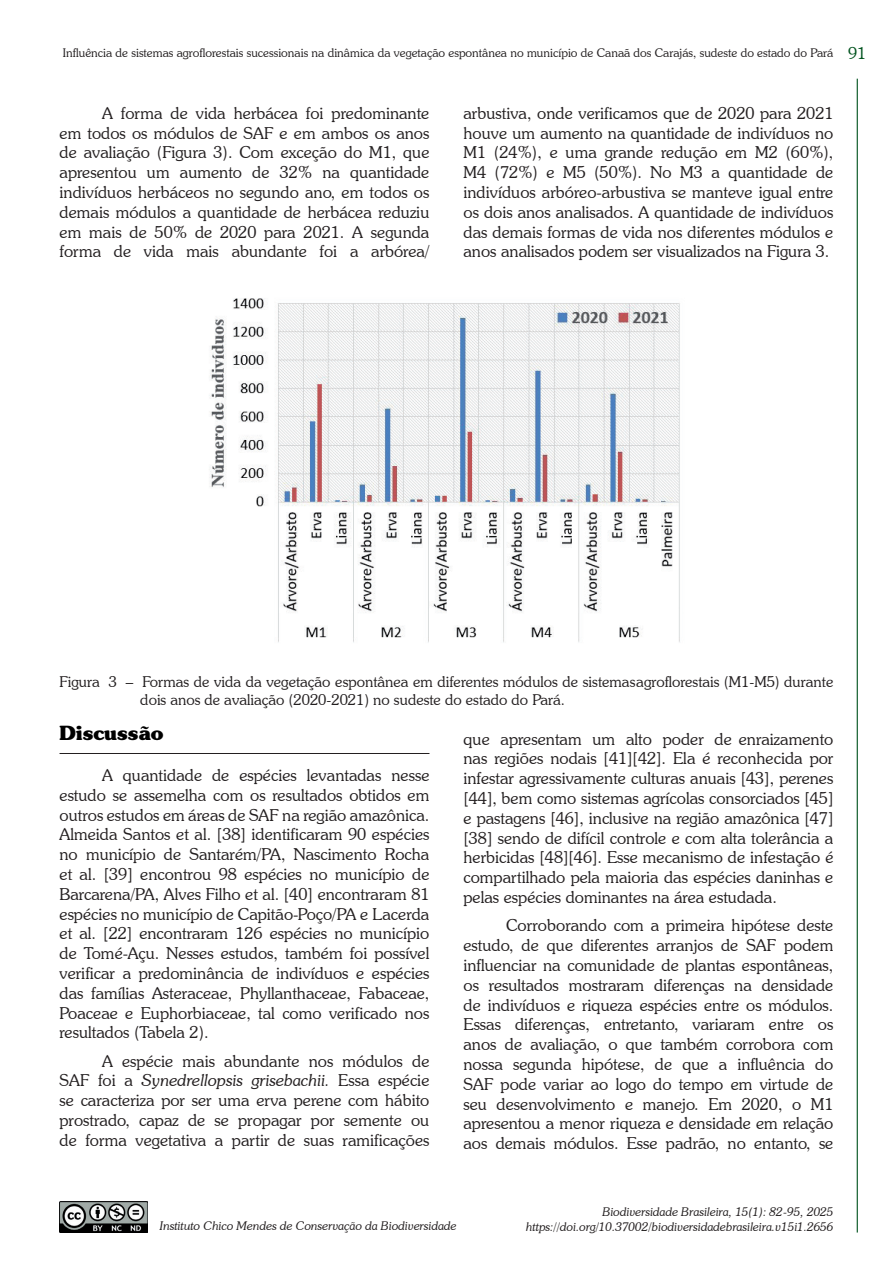
<style>
.page{position:relative;width:893px;height:1263px;background:#fff}
.page>*{position:absolute;margin:0;border:0;box-sizing:border-box;transform-origin:0 0}
.t1{font:700 19.5px "Souvenir";color:#000}
.t2{font:300 16.5px/19.8px "Souvenir IT Cby BT";color:#231f20;text-align:justify}
.t3{font:300 16.5px "Souvenir IT Cby BT";color:#00531e}
.t4{font:300 15px/18px "Souvenir IT Cby BT";color:#231f20}
.t5{font:italic 300 12px/14.4px "Souvenir IT Cby BT";color:#231f20;text-align:right}
.t6{font:300 12px "Souvenir IT Cby BT";color:#231f20}
.s1{font-style:italic}
</style>
<div class="page">
<hr style="left:857px;top:79px;width:1px;height:1153px;background:#00531e">
<img style="left:60px;top:1201px;width:88px;height:31px">
<img style="left:209px;top:298px;width:471px;height:345px">
<hr style="left:60px;top:753px;width:369px;height:1px;background:#231f20">
<p class="t6" style="left:63px;top:46px;width:772px">Influência de sistemas agroflorestais sucessionais na dinâmica da vegetação espontânea no município de Canaã dos Carajás, sudeste do estado do Pará</p>
<p class="t3" style="left:848px;top:43px;width:20px">91</p>
<p class="t2" style="left:60px;top:103px;width:371px;text-indent:43px">A forma de vida herbácea foi predominante em todos os módulos de SAF e em ambos os anos de avaliação (Figura 3). Com exceção do M1, que apresentou um aumento de 32% na quantidade indivíduos herbáceos no segundo ano, em todos os demais módulos a quantidade de herbácea reduziu em mais de 50% de 2020 para 2021. A segunda forma de vida mais abundante foi a arbórea/</p>
<p class="t2" style="left:463px;top:103px;width:371px">arbustiva, onde verificamos que de 2020 para 2021 houve um aumento na quantidade de indivíduos no M1 (24%), e uma grande redução em M2 (60%), M4 (72%) e M5 (50%). No M3 a quantidade de indivíduos arbóreo-arbustiva se manteve igual entre os dois anos analisados. A quantidade de indivíduos das demais formas de vida nos diferentes módulos e anos analisados podem ser visualizados na Figura 3.</p>
<p class="t4" style="left:140px;top:673px;width:695px;text-indent:-81px">Figura 3 – Formas de vida da vegetação espontânea em diferentes módulos de sistemas agroflorestais (M1-M5) durante dois anos de avaliação (2020-2021) no sudeste do estado do Pará.</p>
<p class="t1" style="left:60px;top:720px;width:105px">Discussão</p>
<p class="t2" style="left:60px;top:765px;width:371px;text-indent:43px">A quantidade de espécies levantadas nesse estudo se assemelha com os resultados obtidos em outros estudos em áreas de SAF na região amazônica.<br>Almeida Santos et al. [38] identificaram 90 espécies no município de Santarém/PA, Nascimento Rocha et al. [39] encontrou 98 espécies no município de Barcarena/PA, Alves Filho et al. [40] encontraram 81 espécies no município de Capitão-Poço/PA e Lacerda et al. [22] encontraram 126 espécies no município de Tomé-Açu. Nesses estudos, também foi possível verificar a predominância de indivíduos e espécies das famílias Asteraceae, Phyllanthaceae, Fabaceae, Poaceae e Euphorbiaceae, tal como verificado nos resultados (Tabela 2).</p>
<p class="t2" style="left:60px;top:1051px;width:371px;text-indent:43px">A espécie mais abundante nos módulos de SAF foi a <span class="s1">Synedrellopsis grisebachii.</span> Essa espécie se caracteriza por ser uma erva perene com hábito prostrado, capaz de se propagar por semente ou de forma vegetativa a partir de suas ramificações</p>
<p class="t2" style="left:463px;top:729px;width:371px">que apresentam um alto poder de enraizamento nas regiões nodais [41][42]. Ela é reconhecida por infestar agressivamente culturas anuais [43], perenes [44], bem como sistemas agrícolas consorciados [45] e pastagens [46], inclusive na região amazônica [47] [38] sendo de difícil controle e com alta tolerância a herbicidas [48][46]. Esse mecanismo de infestação é compartilhado pela maioria das espécies daninhas e pelas espécies dominantes na área estudada.</p>
<p class="t2" style="left:463px;top:915px;width:371px;text-indent:43px">Corroborando com a primeira hipótese deste estudo, de que diferentes arranjos de SAF podem influenciar na comunidade de plantas espontâneas, os resultados mostraram diferenças na densidade de indivíduos e riqueza espécies entre os módulos.<br>Essas diferenças, entretanto, variaram entre os anos de avaliação, o que também corrobora com nossa segunda hipótese, de que a influência do SAF pode variar ao logo do tempo em virtude de seu desenvolvimento e manejo. Em 2020, o M1 apresentou a menor riqueza e densidade em relação aos demais módulos. Esse padrão, no entanto, se</p>
<p class="t5" style="left:160px;top:1218px;width:298px">Instituto Chico Mendes de Conservação da Biodiversidade</p>
<p class="t5" style="left:526px;top:1204px;width:309px">Biodiversidade Brasileira, 15(1): 82-95, 2025 https://doi.org/10.37002/biodiversidadebrasileira.v15i1.2656</p>
</div>
